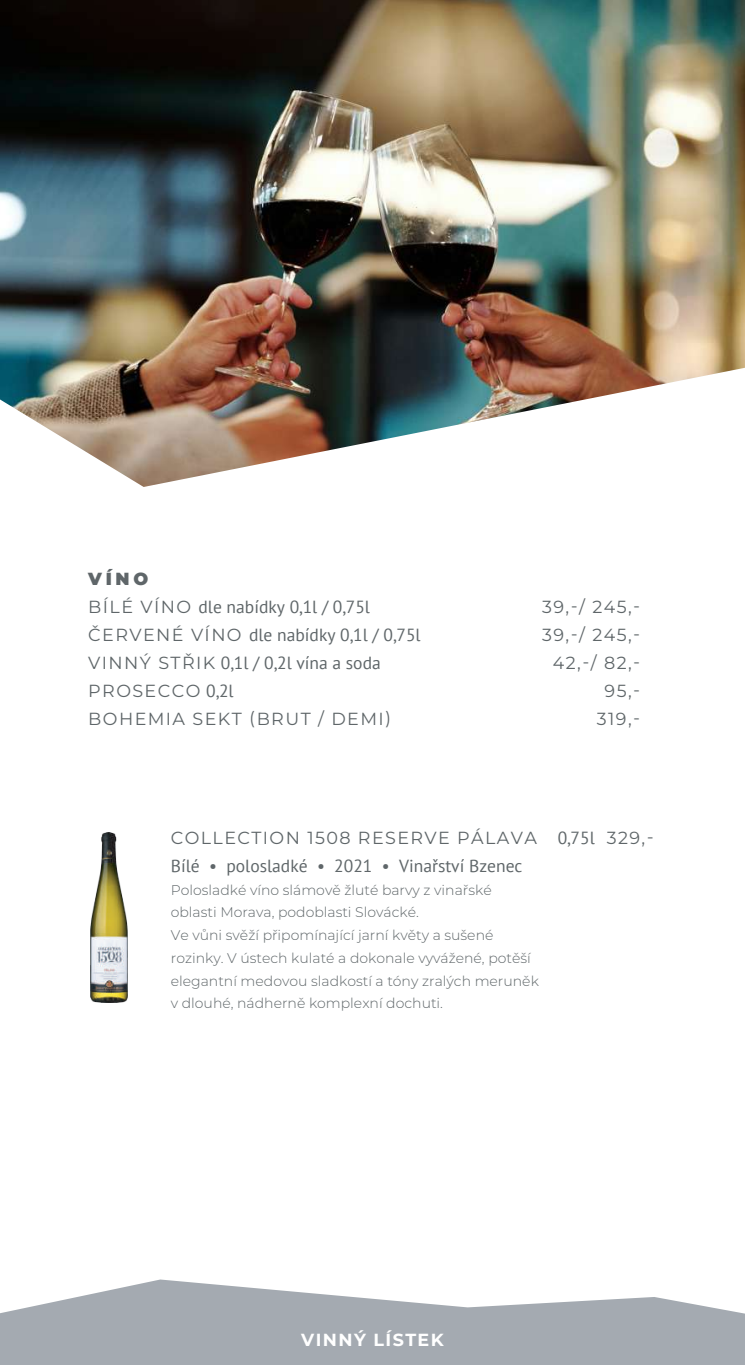
<style>
.page{position:relative;width:745px;height:1365px;background:#fff}
.page>*{position:absolute;margin:0;border:0;box-sizing:border-box;transform-origin:0 0}
.t1{font:17.5px/28px "PT Sans";color:#5f6669}
.t2{font:17.5px/28px "Montserrat";letter-spacing:.08em;color:#5f6669;text-align:right}
.t3{font:700 17.5px "Montserrat";letter-spacing:.08em;color:#fff}
.t4{font:900 17.5px "Montserrat";color:#5f6669}
.t5{font:300 14px/22.8px "Montserrat";color:#5f6669}
.s1{font-family:"Montserrat"}
.s2{font-family:"PT Sans"}
</style>
<div class="page">
<img style="left:0;top:0;width:744px;height:487px">
<svg style="left:0;top:1279px;width:744px;height:85px;fill:#a4aab1"></svg>
<img style="left:90px;top:832px;width:38px;height:170px">
<p class="t4" style="left:88px;top:565px;width:61px">VÍNO</p>
<p class="t1" style="left:88px;top:592px;width:333px"><span class="s1">BÍLÉ VÍNO</span> dle nabídky 0,1l / 0,75l<br><span class="s1">ČERVENÉ VÍNO</span> dle nabídky 0,1l / 0,75l<br><span class="s1">VINNÝ STŘIK</span> 0,1l / 0,2l vína a soda</p>
<p class="t2" style="left:88px;top:676px;width:304px;text-align:left">PROSECCO <span class="s2">0,2l<br></span>BOHEMIA SEKT (BRUT / DEMI)</p>
<p class="t2" style="left:542px;top:592px;width:99px">39,-/ 245,-<br>39,-/ 245,-<br>42,-/ 82,-<br>95,-<br>319,-</p>
<p class="t2" style="left:171px;top:822px;width:484px">COLLECTION 1508 RESERVE PÁLAVA <span class="s2">0,75l</span> 329,-</p>
<p class="t1" style="left:171px;top:851px;width:353px">Bílé • polosladké • 2021 • Vinařství Bzenec</p>
<p class="t5" style="left:171px;top:877px;width:369px">Polosladké víno slámově žluté barvy z vinařské oblasti Morava, podoblasti Slovácké.<br>Ve vůni svěží připomínající jarní květy a sušené rozinky. V ústech kulaté a dokonale vyvážené, potěší elegantní medovou sladkostí a tóny zralých meruněk v dlouhé, nádherně komplexní dochuti.</p>
<p class="t3" style="left:301px;top:1327px;width:144px">VINNÝ LÍSTEK</p>
</div>
